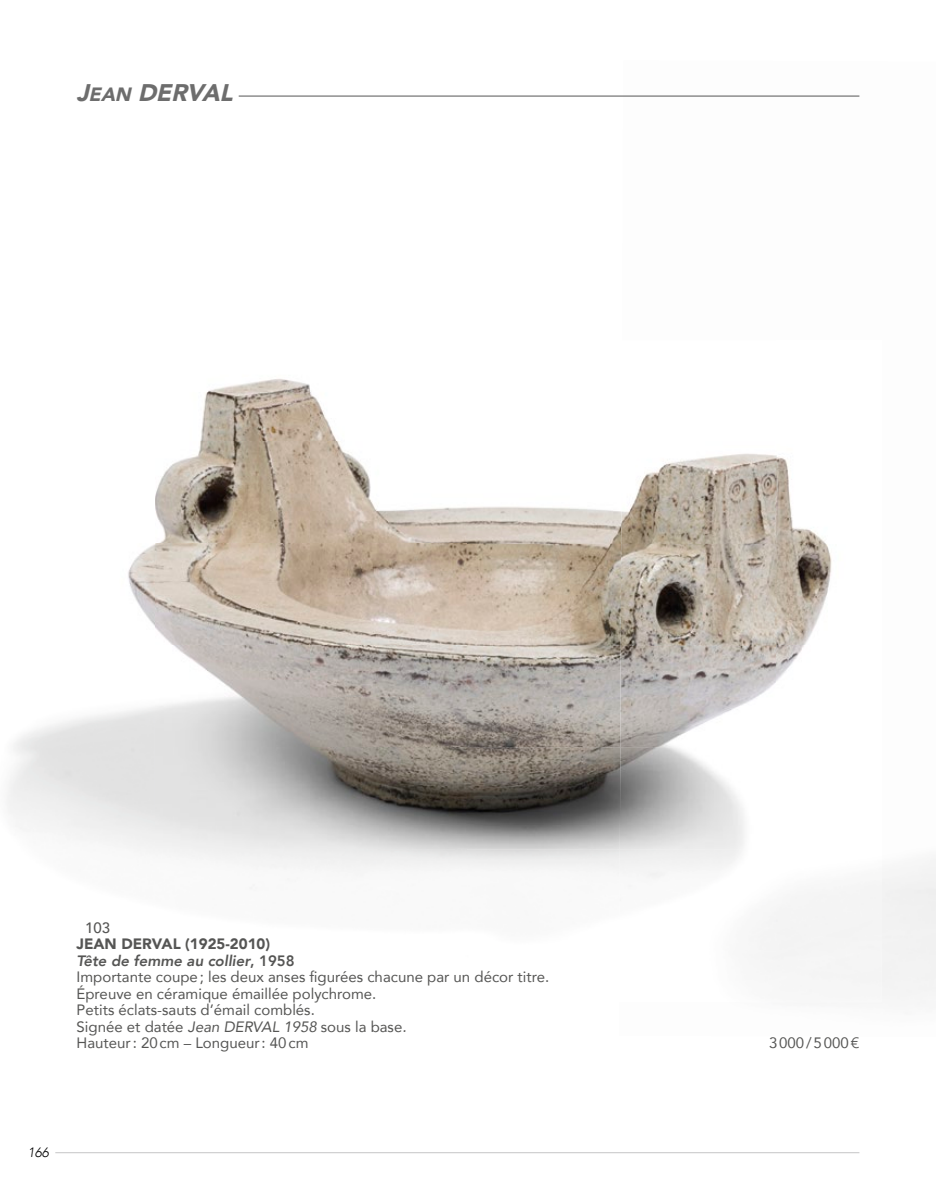
<style>
.page{position:relative;width:936px;height:1191px;background:#fff}
.page>*{position:absolute;margin:0;border:0;box-sizing:border-box;transform-origin:0 0}
.t1{font:24px "Avenir Black Oblique SC800";color:#6d6d6d}
.t2{font:15px/16.5px "Avenir";color:#555554}
.t3{font:500 15px "Avenir";color:#555554}
.t4{font:italic 300 13.5px "Avenir";color:#000}
.s1{font-size:19.2px}
.s2{font-weight:900}
.s3{font-weight:800;font-style:italic}
.s4{font-weight:800}
.s5{font-style:italic}
</style>
<div class="page">
<img style="left:7px;top:379px;width:825px;height:600px">
<hr style="left:55px;top:1152px;width:804px;height:1px;background:#c5c5c6">
<hr style="left:239px;top:96px;width:620px;height:1px;background:#555554">
<h1 class="t1" style="left:77px;top:72px;width:161px">J<span class="s1">EAN</span> DERVAL</h1>
<p class="t3" style="left:85px;top:914px;width:27px">103</p>
<p class="t2" style="left:77px;top:935px;width:474px"><span class="s2">JEAN DERVAL (1925-2010)<br></span><span class="s3">Tête de femme au collier</span><span class="s4">, 1958<br></span>Importante coupe ; les deux anses figurées chacune par un décor titre.<br>Épreuve en céramique émaillée polychrome.<br>Petits éclats-sauts d’émail comblés.<br>Signée et datée <span class="s5">Jean DERVAL 1958</span> sous la base<span class="s5">.<br></span>Hauteur : 20 cm – Longueur : 40 cm</p>
<p class="t4" style="left:28px;top:1144px;width:23px">166</p>
<p class="t2" style="left:769px;top:1034px;width:92px">3 000 / 5 000 €</p>
</div>
